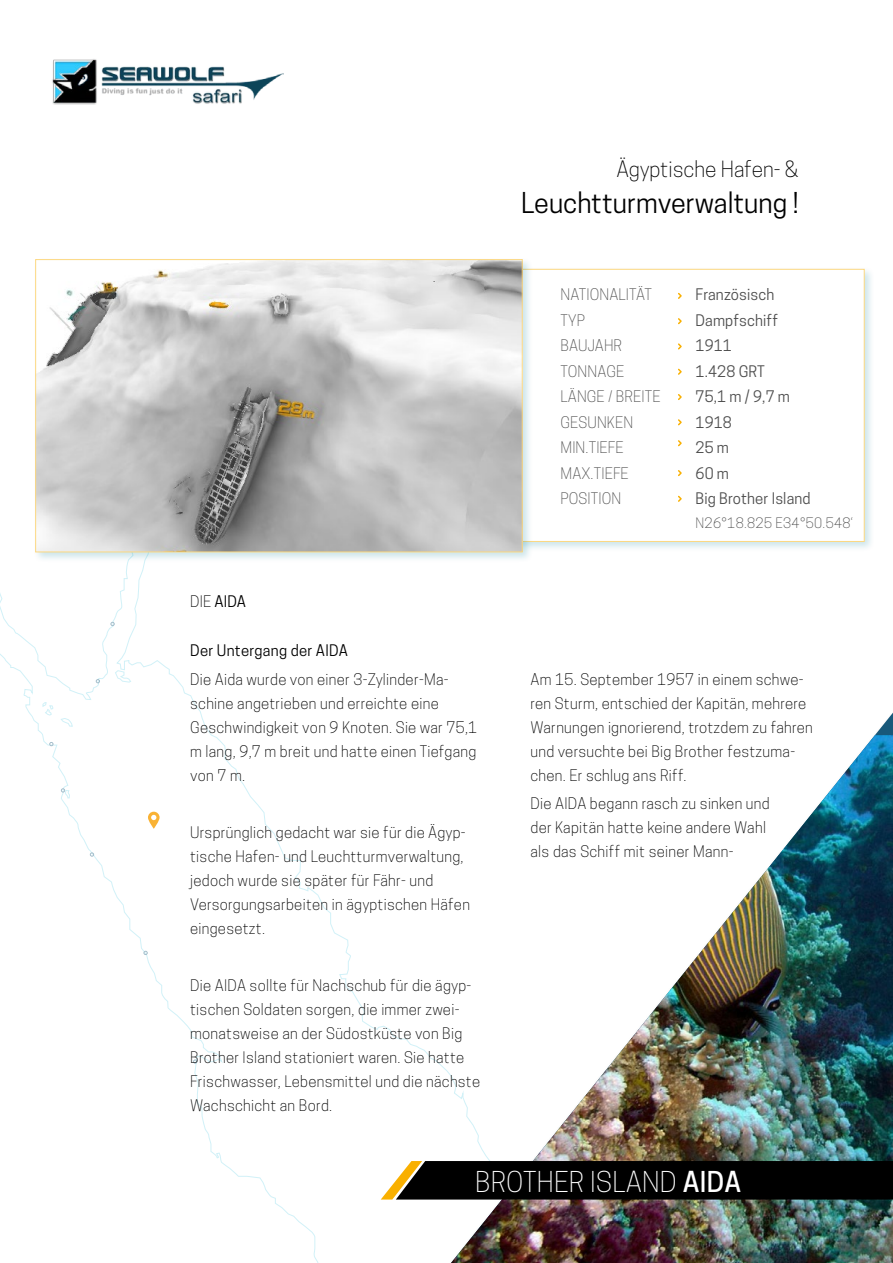
<style>
.page{position:relative;width:893px;height:1263px;background:#fff}
.page>*{position:absolute;margin:0;border:0;box-sizing:border-box;transform-origin:0 0}
.t1{font:27px "Cooper Hewitt";color:#000}
.t2{font:300 27px "Cooper Hewitt";letter-spacing:.01em;color:#fff}
.t3{font:300 21px "Cooper Hewitt";color:#000}
.t4{font:300 15px/24px "Cooper Hewitt";letter-spacing:.02em;color:#000}
.t5{font:300 15px "Cooper Hewitt";letter-spacing:.01em;color:#4d4d4d}
.t6{font:15px "Cooper Hewitt";letter-spacing:.01em;color:#4d4d4d}
.t7{font:15px "Cooper Hewitt";letter-spacing:.02em;color:#000}
.t8{font:300 13.5px "Cooper Hewitt";letter-spacing:.025em;color:#4d4d4d}
.s1{font-weight:300}
.s2{font-weight:500}
</style>
<div class="page">
<img style="left:52px;top:59px;width:231px;height:45px">
<svg style="left:0;top:563px;width:448px;height:700px"></svg>
<svg style="left:144px;top:951px;width:3px;height:4px"></svg>
<svg style="left:193px;top:1060px;width:4px;height:3px"></svg>
<svg style="left:90px;top:853px;width:4px;height:3px"></svg>
<svg style="left:61px;top:789px;width:4px;height:3px"></svg>
<svg style="left:50px;top:742px;width:3px;height:4px"></svg>
<svg style="left:96px;top:679px;width:4px;height:4px"></svg>
<svg style="left:111px;top:622px;width:3px;height:4px"></svg>
<img style="left:451px;top:735px;width:442px;height:528px">
<div style="left:381px;top:1161px;width:512px;height:38px;background:#000"></div>
<svg style="left:148px;top:812px;width:12px;height:17px"></svg>
<div style="left:509px;top:267px;width:366px;height:286px;background:#007f98;opacity:.2"></div>
<div style="left:511px;top:269px;width:353px;height:273px;background:#fff;border:1px solid #fcd880"></div>
<div style="left:33px;top:257px;width:500px;height:306px;background:#007f98;opacity:.2"></div>
<img style="left:37px;top:261px;width:483px;height:289px">
<div style="left:35px;top:259px;width:487px;height:293px;border:1px solid #fcd880"></div>
<svg style="left:678px;top:292px;width:4px;height:7px"></svg>
<svg style="left:678px;top:318px;width:4px;height:7px"></svg>
<svg style="left:678px;top:343px;width:4px;height:7px"></svg>
<svg style="left:678px;top:368px;width:4px;height:7px"></svg>
<svg style="left:678px;top:394px;width:4px;height:6px"></svg>
<svg style="left:678px;top:419px;width:4px;height:7px"></svg>
<svg style="left:678px;top:470px;width:4px;height:7px"></svg>
<svg style="left:678px;top:495px;width:4px;height:7px"></svg>
<svg style="left:678px;top:440px;width:4px;height:7px"></svg>
<h2 class="t3" style="left:616px;top:156px;width:184px">Ägyptische Hafen- &amp;</h2>
<h1 class="t1" style="left:521px;top:187px;width:279px">Leuchtturmverwaltung !</h1>
<p class="t7" style="left:190px;top:592px;width:57px"><span class="s1">DIE</span> AIDA</p>
<p class="t7" style="left:190px;top:642px;width:159px">Der Untergang der AIDA</p>
<p class="t4" style="left:190px;top:667px;width:289px">Die Aida wurde von einer 3-Zylinder-Ma&shy;schine angetrieben und erreichte eine Geschwindigkeit von 9 Knoten. Sie war 75,1 m lang, 9,7 m breit und hatte einen Tiefgang von 7 m.</p>
<p class="t4" style="left:190px;top:820px;width:281px">Ursprünglich gedacht war sie für die Ägyp&shy;tische Hafen- und Leuchtturmverwaltung, jedoch wurde sie später für Fähr- und Versorgungsarbeiten in ägyptischen Häfen eingesetzt.</p>
<p class="t4" style="left:190px;top:973px;width:291px">Die AIDA sollte für Nachschub für die ägyp&shy;tischen Soldaten sorgen, die immer zwei&shy;monatsweise an der Südostküste von Big Brother Island stationiert waren. Sie hatte Frischwasser, Lebensmittel und die nächste Wachschicht an Bord.</p>
<p class="t5" style="left:560px;top:286px;width:93px">NATIONALITÄT</p>
<p class="t6" style="left:695px;top:286px;width:81px">Französisch</p>
<p class="t5" style="left:560px;top:311px;width:26px">TYP</p>
<p class="t6" style="left:695px;top:311px;width:84px">Dampfschiff</p>
<p class="t5" style="left:560px;top:337px;width:63px">BAUJAHR</p>
<p class="t6" style="left:695px;top:337px;width:38px">1911</p>
<p class="t5" style="left:560px;top:362px;width:65px">TONNAGE</p>
<p class="t6" style="left:695px;top:362px;width:71px">1.428 GRT</p>
<p class="t5" style="left:560px;top:388px;width:102px">LÄNGE / BREITE</p>
<p class="t6" style="left:695px;top:388px;width:96px">75,1 m / 9,7 m</p>
<p class="t5" style="left:560px;top:413px;width:74px">GESUNKEN</p>
<p class="t6" style="left:695px;top:413px;width:38px">1918</p>
<p class="t5" style="left:560px;top:439px;width:65px">MIN.TIEFE</p>
<p class="t6" style="left:695px;top:439px;width:35px">25 m</p>
<p class="t5" style="left:560px;top:464px;width:70px">MAX.TIEFE</p>
<p class="t6" style="left:695px;top:464px;width:35px">60 m</p>
<p class="t5" style="left:560px;top:490px;width:62px">POSITION</p>
<p class="t6" style="left:695px;top:490px;width:117px">Big Brother Island</p>
<p class="t8" style="left:695px;top:515px;width:160px">N26°18.825 E34°50.548‘</p>
<p class="t4" style="left:530px;top:667px;width:284px">Am 15. September 1957 in einem schwe&shy;ren Sturm, entschied der Kapitän, mehrere Warnungen ignorierend, trotzdem zu fahren und versuchte bei Big Brother festzuma&shy;chen. Er schlug ans Riff.</p>
<p class="t4" style="left:530px;top:792px;width:241px">Die AIDA begann rasch zu sinken und der Kapitän hatte keine andere Wahl als das Schiff mit seiner Mann-</p>
<h1 class="t2" style="left:475px;top:1166px;width:267px">BROTHER ISLAND <span class="s2">AIDA</span></h1>
</div>
